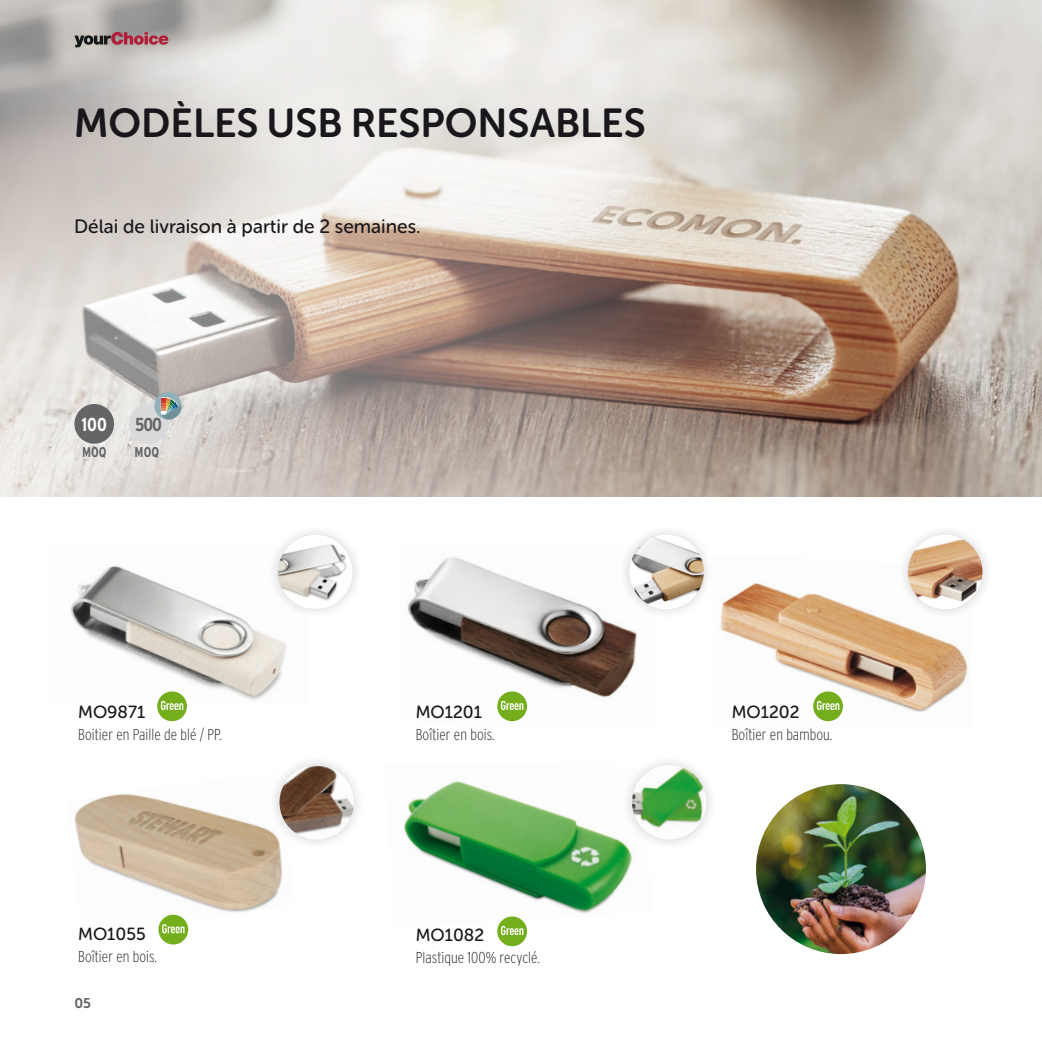
<style>
.page{position:relative;width:1042px;height:1042px;background:#fff}
.page>*{position:absolute;margin:0;border:0;box-sizing:border-box;transform-origin:0 0}
.t1{font:40.25px "Museo Sans Rounded 700";color:#1a171c}
.t2{font:19.25px "Museo Sans Rounded 500";color:#1a171c}
.t3{font:700 18.72px "Interstate WGL Condensed";color:#fff}
.t4{font:700 18.72px "Interstate WGL Condensed";color:#646567}
.t5{font:17.5px "Museo Sans Rounded 500";color:#1a171c}
.t6{font:200 15.75px "Interstate WGL Condensed";letter-spacing:.005em;color:#1a171c}
.t7{font:700 14.17px "Interstate WGL Condensed";color:#646567}
.t8{font:14px "Museo Sans Rounded 700";color:#5f6162}
</style>
<div class="page">
<img style="left:74px;top:794px;width:209px;height:144px">
<img style="left:403px;top:781px;width:230px;height:146px">
<img style="left:70px;top:566px;width:217px;height:136px">
<img style="left:407px;top:557px;width:230px;height:165px">
<img style="left:720px;top:582px;width:248px;height:140px">
<div style="left:157px;top:691px;width:30px;height:30px;background:#75ae1d;border-radius:50%"></div>
<svg style="left:161px;top:701px;width:22px;height:9px"></svg>
<div style="left:158px;top:914px;width:30px;height:30px;background:#75ae1d;border-radius:50%"></div>
<svg style="left:162px;top:924px;width:22px;height:9px"></svg>
<div style="left:497px;top:691px;width:30px;height:30px;background:#75ae1d;border-radius:50%"></div>
<svg style="left:501px;top:701px;width:22px;height:9px"></svg>
<div style="left:497px;top:916px;width:30px;height:30px;background:#75ae1d;border-radius:50%"></div>
<svg style="left:501px;top:926px;width:22px;height:9px"></svg>
<div style="left:813px;top:691px;width:30px;height:30px;background:#75ae1d;border-radius:50%"></div>
<svg style="left:817px;top:701px;width:22px;height:9px"></svg>
<img style="left:804px;top:0;width:238px;height:496px">
<svg style="left:0;top:0;width:804px;height:496px;background:#ccc1b9"></svg>
<div style="left:897px;top:524px;width:96px;height:96px;background:#1a171c;opacity:.2"></div>
<img style="left:908px;top:535px;width:74px;height:74px;border-radius:37px">
<img style="left:756px;top:784px;width:170px;height:170px;border-radius:85px">
<div style="left:618px;top:524px;width:97px;height:96px;background:#1a171c;opacity:.2"></div>
<img style="left:629px;top:535px;width:75px;height:74px;border-radius:37px">
<div style="left:267px;top:524px;width:96px;height:95px;background:#1a171c;opacity:.2"></div>
<img style="left:278px;top:535px;width:74px;height:73px">
<div style="left:268px;top:754px;width:97px;height:96px;background:#1a171c;opacity:.2"></div>
<img style="left:279px;top:765px;width:75px;height:74px;border-radius:37px">
<div style="left:621px;top:754px;width:96px;height:96px;background:#1a171c;opacity:.2"></div>
<img style="left:632px;top:765px;width:74px;height:74px;border-radius:37px">
<div style="left:74px;top:404px;width:40px;height:40px;background:#646567;border-radius:50%"></div>
<div style="left:129px;top:404px;width:39px;height:40px;background:#d9dadb;border-radius:50%"></div>
<div style="left:154px;top:392px;width:28px;height:27px;background:#90b0ba;border-radius:50%"></div>
<svg style="left:161px;top:397px;width:21px;height:22px"></svg>
<svg style="left:74px;top:32px;width:94px;height:15px"></svg>
<p class="t1" style="left:74px;top:101px;width:573px">MODÈLES USB RESPONSABLES</p>
<p class="t2" style="left:74px;top:216px;width:348px">Délai de livraison à partir de 2 semaines.</p>
<p class="t3" style="left:81px;top:412px;width:27px">100</p>
<p class="t7" style="left:82px;top:442px;width:26px">MOQ</p>
<p class="t4" style="left:135px;top:411px;width:28px">500</p>
<p class="t7" style="left:135px;top:442px;width:26px">MOQ</p>
<p class="t5" style="left:78px;top:702px;width:69px">MO9871</p>
<p class="t6" style="left:78px;top:723px;width:145px">Boitier en Paille de blé / PP.</p>
<p class="t5" style="left:78px;top:924px;width:69px">MO1055</p>
<p class="t6" style="left:78px;top:945px;width:80px">Boîtier en bois.</p>
<p class="t8" style="left:74px;top:995px;width:18px">05</p>
<p class="t5" style="left:416px;top:702px;width:68px">MO1201</p>
<p class="t6" style="left:416px;top:723px;width:80px">Boîtier en bois.</p>
<p class="t5" style="left:416px;top:926px;width:70px">MO1082</p>
<p class="t6" style="left:416px;top:947px;width:125px">Plastique 100% recyclé.</p>
<p class="t5" style="left:732px;top:702px;width:69px">MO1202</p>
<p class="t6" style="left:732px;top:723px;width:102px">Boîtier en bambou.</p>
</div>
